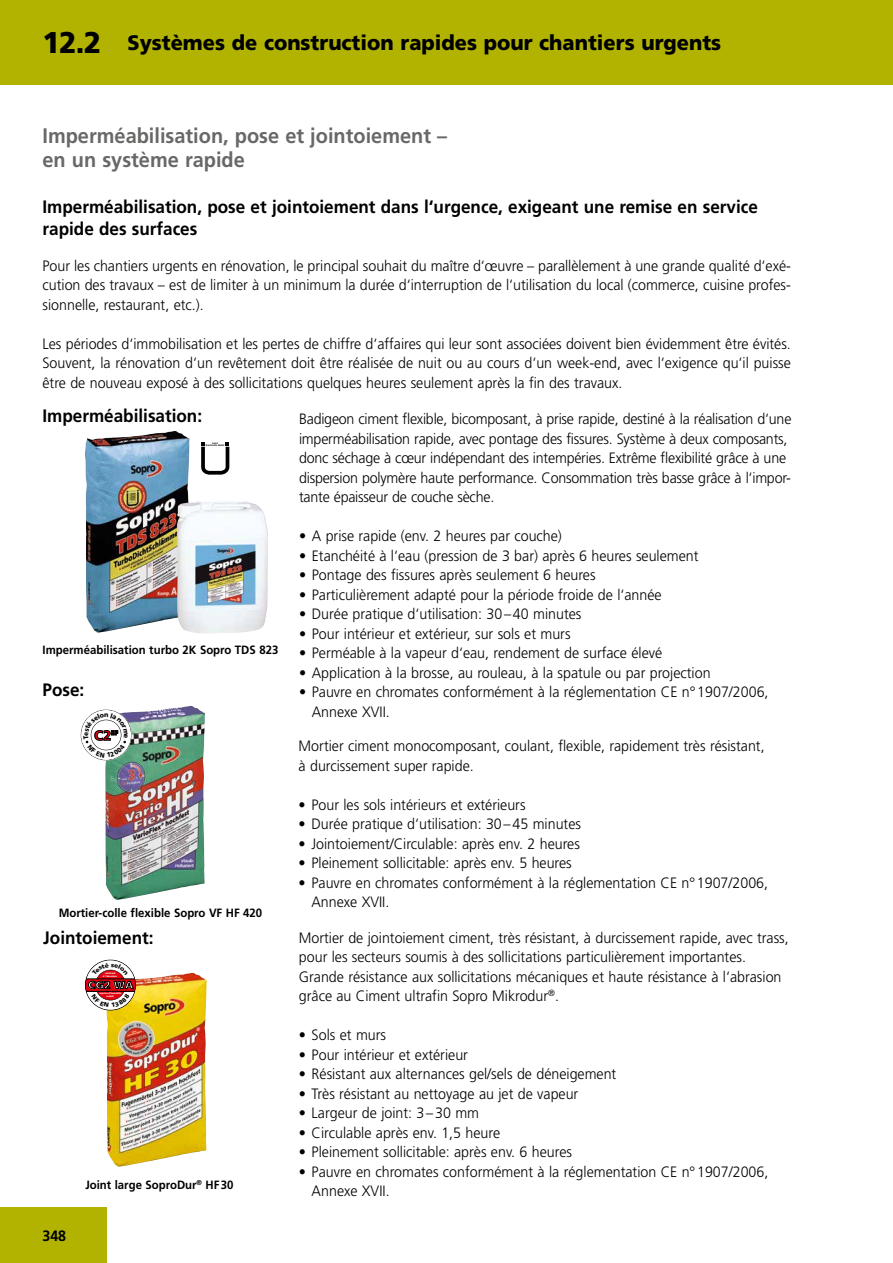
<style>
.page{position:relative;width:893px;height:1263px;background:#fff}
.page>*{position:absolute;margin:0;border:0;box-sizing:border-box;transform-origin:0 0}
.t1{font:900 30px "Frutiger LT";color:#000;scale:.95 1}
.t2{font:700 21px/24px "Frutiger LT";color:#686867;scale:.95 1}
.t3{font:900 21px "Frutiger LT";color:#000;scale:.95 1}
.t4{font:700 18px/21.6px "Frutiger LT";color:#000;scale:.95 1}
.t5{font:300 15px/19.5px "Frutiger LT";color:#000;scale:.95 1}
.t6{font:700 15px "Frutiger LT";color:#000;scale:.95 1}
.t7{font:900 13.65px "Frutiger LT";color:#e3000f;scale:.95 1}
.t8{font:700 12px "Frutiger LT";color:#000;scale:.95 1}
.t9{font:900 10.35px "Frutiger LT";color:#fff;scale:1.06 1}
.t10{font:900 2.4px/2.8px "Frutiger LT";color:#fff;text-align:center}
.t11{font:700 2.4px/2.5px "Frutiger";color:#000;text-align:center;scale:.9 1}
</style>
<div class="page">
<div style="left:0;top:0;width:893px;height:85px;background:#b1b300"></div>
<div style="left:0;top:1208px;width:106px;height:55px;background:#b1b300"></div>
<img style="left:106px;top:973px;width:101px;height:193px">
<img style="left:104px;top:706px;width:101px;height:194px">
<img style="left:85px;top:431px;width:105px;height:201px">
<img style="left:177px;top:500px;width:91px;height:133px">
<div style="left:85px;top:979px;width:51px;height:12px;background:#e3000f"></div>
<div style="left:85px;top:959px;width:51px;height:51px;border:1px solid #000;border-radius:50%"></div>
<svg style="left:201px;top:442px;width:28px;height:33px"></svg>
<svg style="left:81px;top:709px;width:51px;height:51px"></svg>
<svg style="left:88px;top:962px;width:46px;height:45px"></svg>
<h1 class="t1" style="left:43px;top:24px;width:64px">12.2</h1>
<h2 class="t3" style="left:128px;top:30px;width:626px">Systèmes de construction rapides pour chantiers urgents</h2>
<h2 class="t2" style="left:43px;top:124px;width:427px">Imperméabilisation, pose et jointoiement – en un système rapide</h2>
<p class="t4" style="left:43px;top:196px;width:754px">Imperméabilisation, pose et jointoiement dans l‘urgence, exigeant une remise en service rapide des surfaces</p>
<p class="t5" style="left:43px;top:256px;width:789px;text-align:justify">Pour les chantiers urgents en rénovation, le principal souhait du maître d‘œuvre – parallèlement à une grande qualité d‘exé&shy;cution des travaux – est de limiter à un minimum la durée d‘interruption de l‘utilisation du local (commerce, cuisine profes&shy;sionnelle, restaurant, etc.).</p>
<p class="t5" style="left:43px;top:334px;width:789px;text-align:justify">Les périodes d‘immobilisation et les pertes de chiffre d‘affaires qui leur sont associées doivent bien évidemment être évités.<br>Souvent, la rénovation d‘un revêtement doit être réalisée de nuit ou au cours d‘un week-end, avec l‘exigence qu‘il puisse être de nouveau exposé à des sollicitations quelques heures seulement après la fin des travaux.</p>
<p class="t4" style="left:43px;top:405px;width:170px">Imperméabilisation:</p>
<p class="t11" style="left:206px;top:442px;width:22px">Sopro<br>Bauchemie GmbH</p>
<p class="t8" style="left:43px;top:643px;width:250px">Imperméabilisation turbo 2K Sopro TDS 823</p>
<p class="t4" style="left:43px;top:679px;width:46px">Pose:</p>
<p class="t7" style="left:94px;top:727px;width:26px">C2<sup>EF</sup></p>
<p class="t8" style="left:59px;top:906px;width:216px">Mortier-colle flexible Sopro VF HF 420</p>
<p class="t4" style="left:43px;top:927px;width:118px">Jointoiement:</p>
<p class="t10" style="left:103px;top:972px;width:16px">résistant<br>à l‘abrasion</p>
<p class="t10" style="left:100px;top:992px;width:23px">reprise d‘humidité reduit</p>
<p class="t9" style="left:88px;top:979px;width:44px">CG2 WA</p>
<p class="t6" style="left:43px;top:1226px;width:26px">348</p>
<p class="t8" style="left:85px;top:1177px;width:158px">Joint large SoproDur<sup>®</sup> HF30</p>
<p class="t5" style="left:299px;top:409px;width:520px">Badigeon ciment flexible, bicomposant, à prise rapide, destiné à la réalisation d‘une imperméabilisation rapide, avec pontage des fissures. Système à deux composants, donc séchage à cœur indépendant des intempéries. Extrême flexibilité grâce à une dispersion polymère haute performance. Consommation très basse grâce à l‘impor&shy;tante épaisseur de couche sèche.</p>
<p class="t5" style="left:299px;top:526px;width:278px">• A prise rapide (env. 2 heures par couche)</p>
<p class="t5" style="left:299px;top:546px;width:422px">• Etanchéité à l‘eau (pression de 3 bar) après 6 heures seulement</p>
<p class="t5" style="left:299px;top:565px;width:314px">• Pontage des fissures après seulement 6 heures</p>
<p class="t5" style="left:299px;top:585px;width:383px">• Particulièrement adapté pour la période froide de l‘année</p>
<p class="t5" style="left:299px;top:604px;width:299px">• Durée pratique d‘utilisation: 30–40 minutes</p>
<p class="t5" style="left:299px;top:624px;width:287px">• Pour intérieur et extérieur, sur sols et murs</p>
<p class="t5" style="left:299px;top:643px;width:384px">• Perméable à la vapeur d‘eau, rendement de surface élevé</p>
<p class="t5" style="left:299px;top:663px;width:435px">• Application à la brosse, au rouleau, à la spatule ou par projection</p>
<p class="t5" style="left:312px;top:682px;width:482px;text-indent:-13px">• Pauvre en chromates conformément à la réglementation CE n°1907/2006,<br>Annexe XVII.</p>
<p class="t5" style="left:299px;top:736px;width:492px">Mortier ciment monocomposant, coulant, flexible, rapidement très résistant, à durcissement super rapide.</p>
<p class="t5" style="left:299px;top:795px;width:240px">• Pour les sols intérieurs et extérieurs</p>
<p class="t5" style="left:299px;top:814px;width:299px">• Durée pratique d‘utilisation: 30–45 minutes</p>
<p class="t5" style="left:299px;top:834px;width:298px">• Jointoiement/Circulable: après env. 2 heures</p>
<p class="t5" style="left:299px;top:853px;width:289px">• Pleinement sollicitable: après env. 5 heures</p>
<p class="t5" style="left:311px;top:873px;width:482px;text-indent:-13px">• Pauvre en chromates conformément à la réglementation CE n°1907/2006,<br>Annexe XVII.</p>
<p class="t5" style="left:299px;top:928px;width:517px">Mortier de jointoiement ciment, très résistant, à durcissement rapide, avec trass, pour les secteurs soumis à des sollicitations particulièrement importantes.<br>Grande résistance aux sollicitations mécaniques et haute résistance à l‘abrasion grâce au Ciment ultrafin Sopro Mikrodur<sup>®</sup>.</p>
<p class="t5" style="left:299px;top:1025px;width:93px">• Sols et murs</p>
<p class="t5" style="left:299px;top:1045px;width:180px">• Pour intérieur et extérieur</p>
<p class="t5" style="left:299px;top:1064px;width:336px">• Résistant aux alternances gel/sels de déneigement</p>
<p class="t5" style="left:299px;top:1084px;width:296px">• Très résistant au nettoyage au jet de vapeur</p>
<p class="t5" style="left:299px;top:1103px;width:191px">• Largeur de joint: 3–30 mm</p>
<p class="t5" style="left:299px;top:1123px;width:213px">• Circulable après env. 1,5 heure</p>
<p class="t5" style="left:299px;top:1142px;width:289px">• Pleinement sollicitable: après env. 6 heures</p>
<p class="t5" style="left:312px;top:1162px;width:482px;text-indent:-13px">• Pauvre en chromates conformément à la réglementation CE n°1907/2006,<br>Annexe XVII.</p>
</div>
